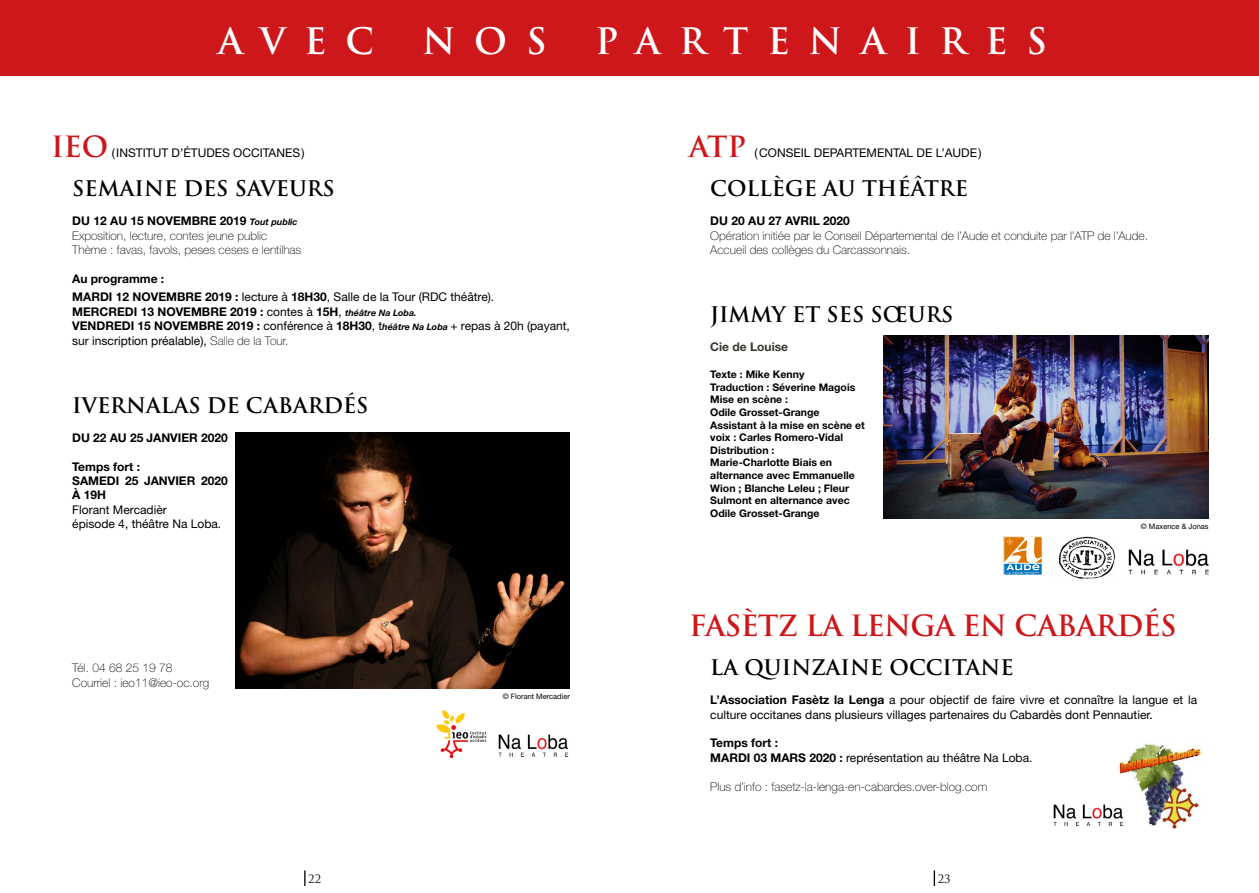
<style>
.page{position:relative;width:1259px;height:893px;background:#fff}
.page>*{position:absolute;margin:0;border:0;box-sizing:border-box;transform-origin:0 0}
.t1{font:700 35.55px "Trajan Pro";letter-spacing:.53em;color:#fff}
.t2{font:700 28.5px "Trajan Pro";letter-spacing:-.02em;color:#cd171a}
.t3{font:700 21px "Trajan Pro";color:#000}
.t4{font:12px/14.4px "Helvetica Neue LT Std";color:#000}
.t5{font:100 12px/14.4px "Helvetica Neue LT Std";color:#000}
.t6{font:700 12px/14.4px "Helvetica Neue LT Std";color:#000}
.t7{font:700 12px "Helvetica Neue LT Std";color:#33382d}
.t8{font:11.25px "Trajan Pro";color:#000}
.t9{font:700 10.5px/12.6px "Helvetica Neue LT Std";color:#000}
.t10{font:7.5px "Helvetica Neue LT Std";color:#000}
.s1{font-weight:700}
.s2{font-weight:700;font-style:italic;font-size:9px}
.s3{font-weight:400}
.s4{font-weight:100}
</style>
<div class="page">
<svg style="left:304px;top:870px;width:1px;height:16px"></svg>
<svg style="left:933px;top:870px;width:2px;height:16px"></svg>
<img style="left:235px;top:432px;width:335px;height:256px">
<img style="left:883px;top:336px;width:325px;height:183px">
<img style="left:1116px;top:743px;width:85px;height:86px">
<img style="left:1053px;top:804px;width:72px;height:24px">
<svg style="left:1005px;top:539px;width:35px;height:34px"></svg>
<hr style="left:1003px;top:563px;width:39px;height:1px;background:#fff">
<img style="left:1058px;top:537px;width:57px;height:42px">
<img style="left:1128px;top:549px;width:81px;height:26px">
<div style="left:0;top:0;width:1259px;height:75px;background:#cd171a"></div>
<img style="left:498px;top:735px;width:71px;height:22px">
<img style="left:436px;top:710px;width:51px;height:48px">
<h1 class="t1" style="left:218px;top:19px;width:157px">AVEC</h1>
<h1 class="t1" style="left:422px;top:19px;width:126px">NOS</h1>
<h1 class="t1" style="left:595px;top:19px;width:454px">PARTENAIRES</h1>
<h2 class="t2" style="left:51px;top:129px;width:59px">IEO</h2>
<p class="t4" style="left:112px;top:145px;width:194px">(INSTITUT D’ÉTUDES OCCITANES)</p>
<h3 class="t3" style="left:72px;top:176px;width:264px">SEMAINE DES SAVEURS</h3>
<p class="t5" style="left:72px;top:214px;width:231px"><span class="s1">DU 12 AU 15 NOVEMBRE 2019</span> <span class="s2">Tout public<br></span>Exposition, lecture, contes jeune public<br>Thème : favas, favols, peses ceses e lentilhas</p>
<p class="t6" style="left:72px;top:269px;width:423px;line-height:18.6px">Au programme :<br>MARDI 12 NOVEMBRE 2019 : <span class="s3">lecture à</span> 18H30<span class="s3">, Salle de la Tour (RDC théâtre).</span></p>
<p class="t4" style="left:72px;top:304px;width:499px"><span class="s1">MERCREDI 13 NOVEMBRE 2019 :</span> contes à <span class="s1">15H</span>, <span class="s2">théâtre Na Loba.<br></span><span class="s1">VENDREDI 15 NOVEMBRE 2019 :</span> conférence à <span class="s1">18H30</span>, t<span class="s2">héâtre Na Loba</span> + repas à 20h (payant, sur inscription préalable), <span class="s4">Salle de la Tour.</span></p>
<h3 class="t3" style="left:72px;top:392px;width:298px">IVERNALAS DE CABARDÉS</h3>
<p class="t6" style="left:72px;top:430px;width:157px">DU 22 AU 25 JANVIER 2020</p>
<p class="t6" style="left:72px;top:459px;width:157px">Temps fort :<br>SAMEDI 25 JANVIER 2020<br>À 19H</p>
<p class="t4" style="left:72px;top:502px;width:150px">Florant Mercadièr<br>épisode 4, théâtre Na Loba.</p>
<p class="t5" style="left:72px;top:661px;width:138px">Tél. 04 68 25 19 78<br>Courriel : ieo11@ieo-oc.org</p>
<p class="t10" style="left:503px;top:691px;width:69px">© Florant Mercadier</p>
<h2 class="t2" style="left:689px;top:129px;width:58px">ATP</h2>
<p class="t4" style="left:754px;top:145px;width:229px">(CONSEIL DEPARTEMENTAL DE L’AUDE)</p>
<h3 class="t3" style="left:710px;top:176px;width:259px">COLLÈGE AU THÉÂTRE</h3>
<p class="t6" style="left:710px;top:213px;width:141px">DU 20 AU 27 AVRIL 2020</p>
<p class="t5" style="left:710px;top:228px;width:439px">Opération initiée par le Conseil Départemental de l’Aude et conduite par l’ATP de l’Aude.<br>Accueil des collèges du Carcassonnais.</p>
<h3 class="t3" style="left:710px;top:302px;width:245px">JIMMY ET SES SŒURS</h3>
<p class="t7" style="left:710px;top:339px;width:79px">Cie de Louise</p>
<p class="t9" style="left:710px;top:368px;width:156px">Texte : Mike Kenny<br>Traduction : Séverine Magois<br>Mise en scène :<br>Odile Grosset-Grange<br>Assistant à la mise en scène et voix : Carles Romero-Vidal<br>Distribution :<br>Marie-Charlotte Biais en alternance avec Emmanuelle<br>Wion ; Blanche Leleu ; Fleur<br>Sulmont en alternance avec<br>Odile Grosset-Grange</p>
<p class="t10" style="left:1140px;top:522px;width:69px">© Maxence &amp; Jonas</p>
<h2 class="t2" style="left:689px;top:608px;width:489px">FASÈTZ LA LENGA EN CABARDÉS</h2>
<h3 class="t3" style="left:710px;top:655px;width:305px">LA QUINZAINE OCCITANE</h3>
<p class="t4" style="left:710px;top:693px;width:488px"><span class="s1">L’Association Fasètz la Lenga</span> a pour objectif de faire vivre et connaître la langue et la culture occitanes dans plusieurs villages partenaires du Cabardès dont Pennautier.</p>
<p class="t4" style="left:710px;top:736px;width:324px"><span class="s1">Temps fort :<br>MARDI 03 MARS 2020 :</span> représentation au théâtre Na Loba.</p>
<p class="t5" style="left:710px;top:779px;width:278px">Plus d’info : fasetz-la-lenga-en-cabardes.over-blog.com</p>
<p class="t8" style="left:308px;top:872px;width:14px">22</p>
<p class="t8" style="left:938px;top:872px;width:14px">23</p>
</div>
